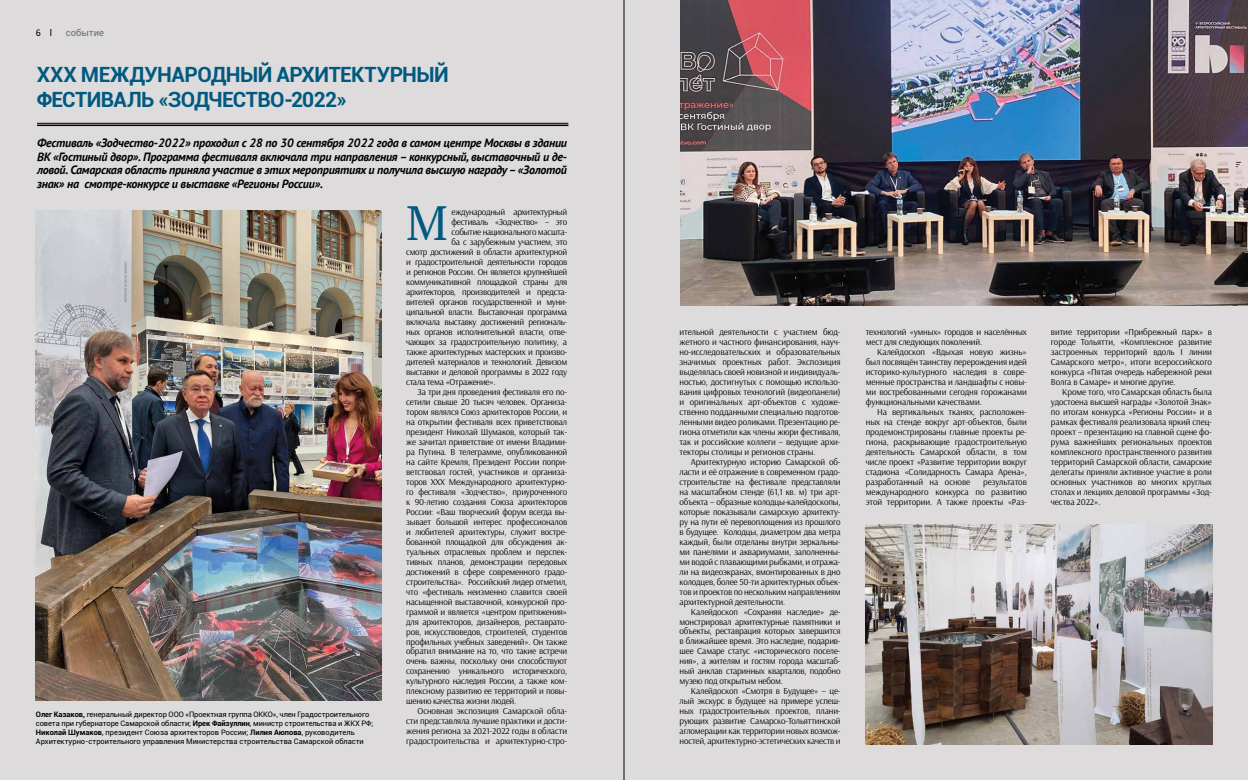
<style>
.page{position:relative;width:1248px;height:780px;background:#fff}
.page>*{position:absolute;margin:0;border:0;box-sizing:border-box;transform-origin:0 0}
.t1{font:48px "PT Serif";color:#005a7f}
.t2{font:700 21px/25.2px "Roboto";letter-spacing:-.025em;color:#005a7f}
.t3{font:italic 700 12px/13.7px "PT Sans";letter-spacing:-.02em;color:#000;text-align:justify}
.t4{font:9.5px "Roboto";color:#6c6f71}
.t5{font:9px/10px "Arsenal";letter-spacing:-.02em;color:#000;text-align:justify}
.t6{font:9px "Roboto";color:#000}
.t7{font:7.5px/9px "Roboto";letter-spacing:-.01em;color:#000}
.s1{font-weight:700}
</style>
<div class="page">
<div style="left:0;top:0;width:1247px;height:780px;background:#dddbdc"></div>
<img style="left:680px;top:0;width:567px;height:305px">
<hr style="left:37px;top:123px;width:531px;height:1px;background:#000">
<hr style="left:37px;top:124px;width:531px;height:2px;background:#000">
<img style="left:36px;top:210px;width:346px;height:490px">
<img style="left:865px;top:524px;width:347px;height:220px">
<hr style="left:623px;top:0;width:1px;height:780px;background:#000">
<p class="t6" style="left:36px;top:27px;width:18px">6 l</p>
<p class="t4" style="left:66px;top:26px;width:40px">событие</p>
<h2 class="t2" style="left:37px;top:61px;width:413px">XXX МЕЖДУНАРОДНЫЙ АРХИТЕКТУРНЫЙ<br>ФЕСТИВАЛЬ «ЗОДЧЕСТВО-2022»</h2>
<p class="t3" style="left:37px;top:135px;width:531px">Фестиваль «Зодчество-2022» проходил с 28 по 30 сентября 2022 года в самом центре Москвы в здании ВК «Гостиный двор». Программа фестиваля включала три направления – конкурсный, выставочный и де&shy;ловой. Самарская область приняла участие в этих мероприятиях и получила высшую награду – «Золотой знак» на смотре-конкурсе и выставке «Регионы России».</p>
<p class="t7" style="left:36px;top:709px;width:339px"><span class="s1">Олег Казаков,</span> генеральный директор ООО «Проектная группа ОККО», член Градостроительного совета при губернаторе Самарской области; <span class="s1">Ирек Файзуллин</span>, министр строительства и ЖКХ РФ; <span class="s1">Николай Шумаков</span>, президент Союза архитекторов России; <span class="s1">Лилия Аюпова</span>, руководитель Архитектурно-строительного управления Министерства строительства Самарской области</p>
<h1 class="t1" style="left:406px;top:192px;width:43px">М</h1>
<p class="t5" style="left:451px;top:207px;width:117px">еждународный архитектурный</p>
<p class="t5" style="left:451px;top:217px;width:117px">фестиваль «Зодчество» – это</p>
<p class="t5" style="left:451px;top:227px;width:117px">событие национального масшта-</p>
<p class="t5" style="left:451px;top:237px;width:117px">ба с зарубежным участием, это</p>
<p class="t5" style="left:406px;top:247px;width:162px">смотр достижений в области архитектурной</p>
<p class="t5" style="left:406px;top:257px;width:162px">и градостроительной деятельности городов</p>
<p class="t5" style="left:406px;top:267px;width:162px">и регионов России. Он является крупнейшей</p>
<p class="t5" style="left:406px;top:277px;width:162px">коммуникативной площадкой страны для</p>
<p class="t5" style="left:406px;top:287px;width:162px">архитекторов, производителей и предста-</p>
<p class="t5" style="left:406px;top:297px;width:162px">вителей органов государственной и муни-</p>
<p class="t5" style="left:406px;top:307px;width:162px">ципальной власти. Выставочная программа</p>
<p class="t5" style="left:406px;top:317px;width:162px">включала выставку достижений региональ-</p>
<p class="t5" style="left:406px;top:327px;width:162px">ных органов исполнительной власти, отве-</p>
<p class="t5" style="left:406px;top:337px;width:162px">чающих за градостроительную политику, а</p>
<p class="t5" style="left:406px;top:347px;width:162px">также архитектурных мастерских и произво-</p>
<p class="t5" style="left:406px;top:357px;width:162px">дителей материалов и технологий. Девизом</p>
<p class="t5" style="left:406px;top:367px;width:162px">выставки и деловой программы в 2022 году</p>
<p class="t5" style="left:406px;top:377px;width:91px">стала тема «Отражение».</p>
<p class="t5" style="left:417px;top:387px;width:151px">За три дня проведения фестиваля его по-</p>
<p class="t5" style="left:406px;top:397px;width:162px">сетили свыше 20 тысяч человек. Организа-</p>
<p class="t5" style="left:406px;top:407px;width:162px">тором являлся Союз архитекторов России, и</p>
<p class="t5" style="left:406px;top:417px;width:162px">на открытии фестиваля всех приветствовал</p>
<p class="t5" style="left:406px;top:427px;width:162px">президент Николай Шумаков, который так-</p>
<p class="t5" style="left:406px;top:437px;width:162px">же зачитал приветствие от имени Владими-</p>
<p class="t5" style="left:406px;top:447px;width:162px">ра Путина. В телеграмме, опубликованной</p>
<p class="t5" style="left:406px;top:457px;width:162px">на сайте Кремля, Президент России попри-</p>
<p class="t5" style="left:406px;top:467px;width:162px">ветствовал гостей, участников и организа-</p>
<p class="t5" style="left:406px;top:477px;width:162px">торов XXX Международного архитектурно-</p>
<p class="t5" style="left:406px;top:487px;width:162px">го фестиваля «Зодчество», приуроченного</p>
<p class="t5" style="left:406px;top:497px;width:162px">к 90-летию создания Союза архитекторов</p>
<p class="t5" style="left:406px;top:507px;width:162px">России: «Ваш творческий форум всегда вы-</p>
<p class="t5" style="left:406px;top:516px;width:162px">зывает большой интерес профессионалов</p>
<p class="t5" style="left:406px;top:526px;width:162px">и любителей архитектуры, служит востре-</p>
<p class="t5" style="left:406px;top:536px;width:162px">бованной площадкой для обсуждения ак-</p>
<p class="t5" style="left:406px;top:546px;width:162px">туальных отраслевых проблем и перспек-</p>
<p class="t5" style="left:406px;top:556px;width:162px">тивных планов, демонстрации передовых</p>
<p class="t5" style="left:406px;top:566px;width:162px">достижений в сфере современного градо-</p>
<p class="t5" style="left:406px;top:576px;width:162px">строительства». Российский лидер отметил,</p>
<p class="t5" style="left:406px;top:586px;width:162px">что «фестиваль неизменно славится своей</p>
<p class="t5" style="left:406px;top:596px;width:162px">насыщенной выставочной, конкурсной про-</p>
<p class="t5" style="left:406px;top:606px;width:162px">граммой и является «центром притяжения»</p>
<p class="t5" style="left:406px;top:616px;width:162px">для архитекторов, дизайнеров, реставрато-</p>
<p class="t5" style="left:406px;top:626px;width:162px">ров, искусствоведов, строителей, студентов</p>
<p class="t5" style="left:406px;top:636px;width:162px">профильных учебных заведений». Он также</p>
<p class="t5" style="left:406px;top:646px;width:163px">обратил внимание на то, что такие встречи</p>
<p class="t5" style="left:406px;top:656px;width:162px">очень важны, поскольку они способствуют</p>
<p class="t5" style="left:406px;top:666px;width:162px">сохранению уникального исторического,</p>
<p class="t5" style="left:406px;top:676px;width:162px">культурного наследия России, а также ком-</p>
<p class="t5" style="left:406px;top:686px;width:162px">плексному развитию ее территорий и повы-</p>
<p class="t5" style="left:406px;top:696px;width:112px">шению качества жизни людей.</p>
<p class="t5" style="left:417px;top:706px;width:151px">Основная экспозиция Самарской обла-</p>
<p class="t5" style="left:406px;top:716px;width:162px">сти представляла лучшие практики и дости-</p>
<p class="t5" style="left:406px;top:726px;width:163px">жения региона за 2021-2022 годы в области</p>
<p class="t5" style="left:406px;top:736px;width:162px">градостроительства и архитектурно-стро-</p>
<p class="t5" style="left:679px;top:327px;width:163px">ительной деятельности с участием бюд&shy;жетного и частного финансирования, науч&shy;но-исследовательских и образовательных значимых проектных работ. Экспозиция выделялась своей новизной и индивидуаль&shy;ностью, достигнутых с помощью использо&shy;вания цифровых технологий (видеопанели) и оригинальных арт-объектов с художе&shy;ственно подданными специально подготов&shy;ленными видео роликами. Презентацию ре&shy;гиона отметили как члены жюри фестиваля, так и российские коллеги – ведущие архи&shy;текторы столицы и регионов страны.</p>
<p class="t5" style="left:679px;top:457px;width:162px;text-indent:11px">Архитектурную историю Самарской об&shy;ласти и её отражение в современном градо&shy;строительстве на фестивале представляли на масштабном стенде (61,1 кв. м) три арт&shy;объекта – образные колодцы-калейдоскопы, которые показывали самарскую архитекту&shy;ру на пути её перевоплощения из прошлого в будущее. Колодцы, диаметром два метра каждый, были отделаны внутри зеркальны&shy;ми панелями и аквариумами, заполненны&shy;ми водой с плавающими рыбками, и отража&shy;ли на видеоэкранах, вмонтированных в дно колодцев, более 50-ти архитектурных объек&shy;тов и проектов по нескольким направлениям архитектурной деятельности.</p>
<p class="t5" style="left:679px;top:606px;width:163px;text-indent:11px">Калейдоскоп «Сохраняя наследие» де&shy;монстрировал архитектурные памятники и объекты, реставрация которых завершится в ближайшее время. Это наследие, подарив&shy;шее Самаре статус «исторического поселе&shy;ния», а жителям и гостям города масштаб&shy;ный анклав старинных кварталов, подобно музею под открытым небом.</p>
<p class="t5" style="left:679px;top:686px;width:162px;text-indent:11px">Калейдоскоп «Смотря в Будущее» – це&shy;лый экскурс в будущее на примере успеш&shy;ных градостроительных проектов, плани&shy;рующих развитие Самарско-Тольяттинской агломерации как территории новых возмож&shy;ностей, архитектурно-эстетических качеств и</p>
<p class="t5" style="left:865px;top:327px;width:162px">технологий «умных» городов и населённых мест для следующих поколений.</p>
<p class="t5" style="left:865px;top:347px;width:162px;text-indent:11px">Калейдоскоп «Вдыхая новую жизнь» был посвящён таинству перерождения идей историко-культурного наследия в совре&shy;менные пространства и ландшафты с новы&shy;ми востребованными сегодня горожанами функциональными качествами.</p>
<p class="t5" style="left:865px;top:407px;width:162px;text-indent:11px">На вертикальных тканях, расположен&shy;ных на стенде вокруг арт-объектов, были продемонстрированы главные проекты ре&shy;гиона, раскрывающие градостроительную деятельность Самарской области, в том числе проект «Развитие территории вокруг стадиона «Солидарность Самара Арена», разработанный на основе</p>
<p class="t5" style="left:865px;top:477px;width:162px;text-indent:117px">результатов международного конкурса по развитию этой территории. А также проекты «Раз-</p>
<p class="t5" style="left:1050px;top:327px;width:162px">витие территории «Прибрежный парк» в городе Тольятти, «Комплексное развитие застроенных территорий вдоль I линии Самарского метро», итоги всероссийского конкурса «Пятая очередь набережной реки Волга в Самаре» и многие другие.</p>
<p class="t5" style="left:1050px;top:387px;width:162px;text-indent:11px">Кроме того, что Самарская область была удостоена высшей награды «Золотой Знак» по итогам конкурса «Регионы России» и в рамках фестиваля реализовала яркий спец&shy;проект – презентацию на главной сцене фо&shy;рума важнейших региональных проектов комплексного пространственного развития территорий Самарской области, самарские делегаты приняли активное участие в роли основных участников во многих круглых столах и лекциях деловой программы «Зод&shy;чества 2022».</p>
</div>
